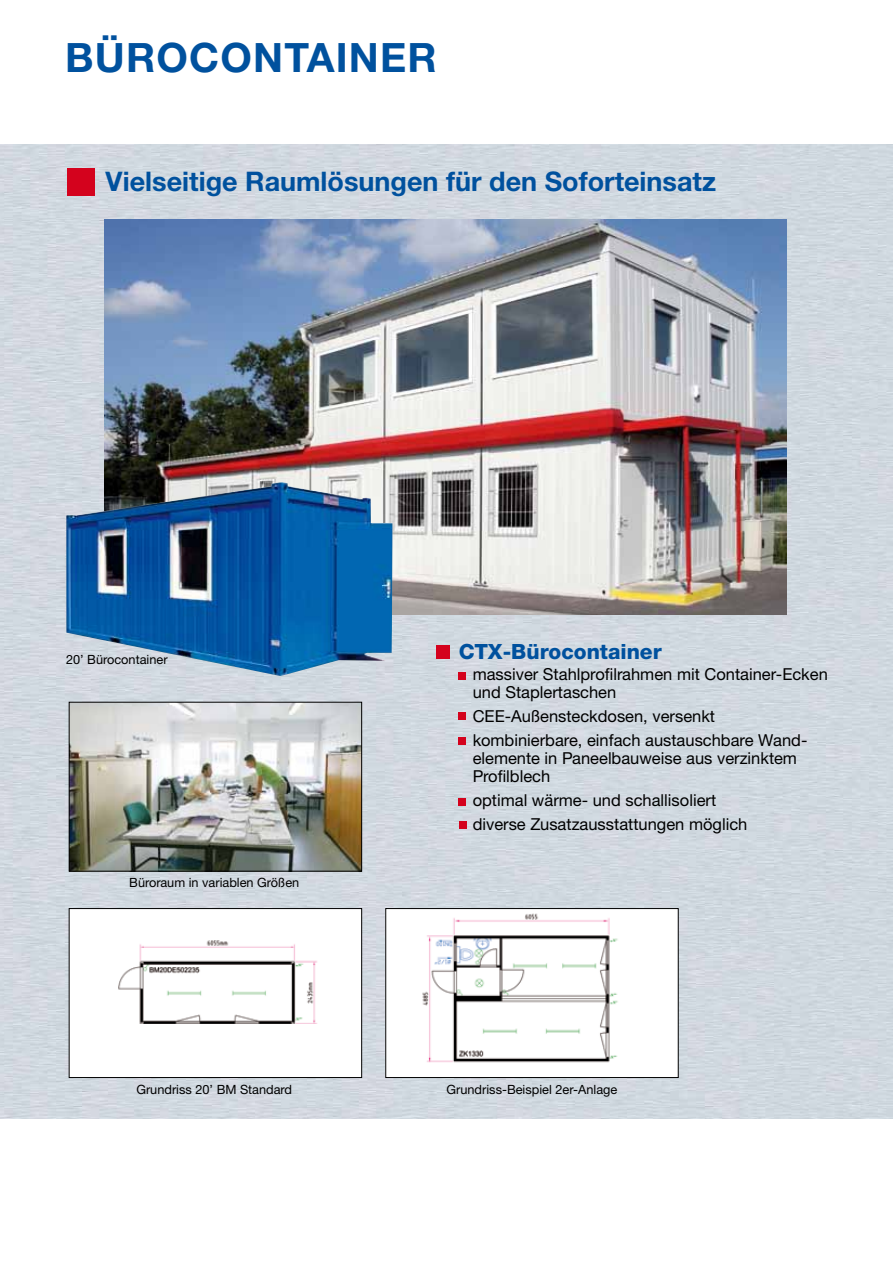
<style>
.page{position:relative;width:893px;height:1263px;background:#fff}
.page>*{position:absolute;margin:0;border:0;box-sizing:border-box;transform-origin:0 0}
.t1{font:700 40.5px "WALTER Helvetica 75";letter-spacing:.03em;color:#00519e}
.t2{font:700 27px "WALTER Helvetica 75";color:#00519e}
.t3{font:800 21px "WALTER Helvetica 85";color:#00519e}
.t4{font:16.5px/18px "WALTER Helvetica 55 Roman";color:#000}
.t5{font:12.75px "WALTER Helvetica 55 Roman";color:#000}
</style>
<div class="page">
<img style="left:0;top:145px;width:893px;height:973px">
<div style="left:67px;top:168px;width:28px;height:27px;background:#d4021d"></div>
<div style="left:436px;top:645px;width:14px;height:14px;background:#d4021d"></div>
<div style="left:458px;top:672px;width:8px;height:7px;background:#d4021d"></div>
<div style="left:458px;top:712px;width:8px;height:8px;background:#d4021d"></div>
<div style="left:458px;top:737px;width:8px;height:8px;background:#d4021d"></div>
<div style="left:458px;top:798px;width:8px;height:8px;background:#d4021d"></div>
<div style="left:459px;top:821px;width:7px;height:8px;background:#d4021d"></div>
<img style="left:105px;top:220px;width:681px;height:394px">
<img style="left:66px;top:482px;width:327px;height:194px">
<img style="left:71px;top:704px;width:289px;height:165px">
<div style="left:69px;top:702px;width:293px;height:169px;border:1px solid #000"></div>
<div style="left:386px;top:908px;width:292px;height:169px;background:#fff"></div>
<div style="left:386px;top:908px;width:292px;height:170px;border:1px solid #000"></div>
<div style="left:69px;top:908px;width:293px;height:169px;background:#fff"></div>
<div style="left:69px;top:908px;width:293px;height:170px;border:1px solid #000"></div>
<img style="left:422px;top:913px;width:196px;height:150px">
<img style="left:118px;top:940px;width:199px;height:83px">
<h1 class="t1" style="left:65px;top:33px;width:373px">BÜROCONTAINER</h1>
<h2 class="t2" style="left:105px;top:165px;width:612px">Vielseitige Raumlösungen für den Soforteinsatz</h2>
<p class="t5" style="left:66px;top:652px;width:103px">20’ Bürocontainer</p>
<p class="t5" style="left:129px;top:874px;width:171px">Büroraum in variablen Größen</p>
<p class="t3" style="left:459px;top:639px;width:204px">CTX-Bürocontainer</p>
<p class="t4" style="left:473px;top:665px;width:357px">massiver Stahlprofilrahmen mit Container-Ecken und Staplertaschen</p>
<p class="t4" style="left:473px;top:704px;width:336px;line-height:24px">CEE-Außensteckdosen, versenkt kombinierbare, einfach austauschbare Wand-</p>
<p class="t4" style="left:473px;top:749px;width:326px">elemente in Paneelbauweise aus verzinktem<br>Profilblech</p>
<p class="t4" style="left:473px;top:788px;width:276px;line-height:24px">optimal wärme- und schallisoliert diverse Zusatzausstattungen möglich</p>
<p class="t5" style="left:136px;top:1081px;width:157px">Grundriss 20’ BM Standard</p>
<p class="t5" style="left:447px;top:1081px;width:172px">Grundriss-Beispiel 2er-Anlage</p>
</div>
